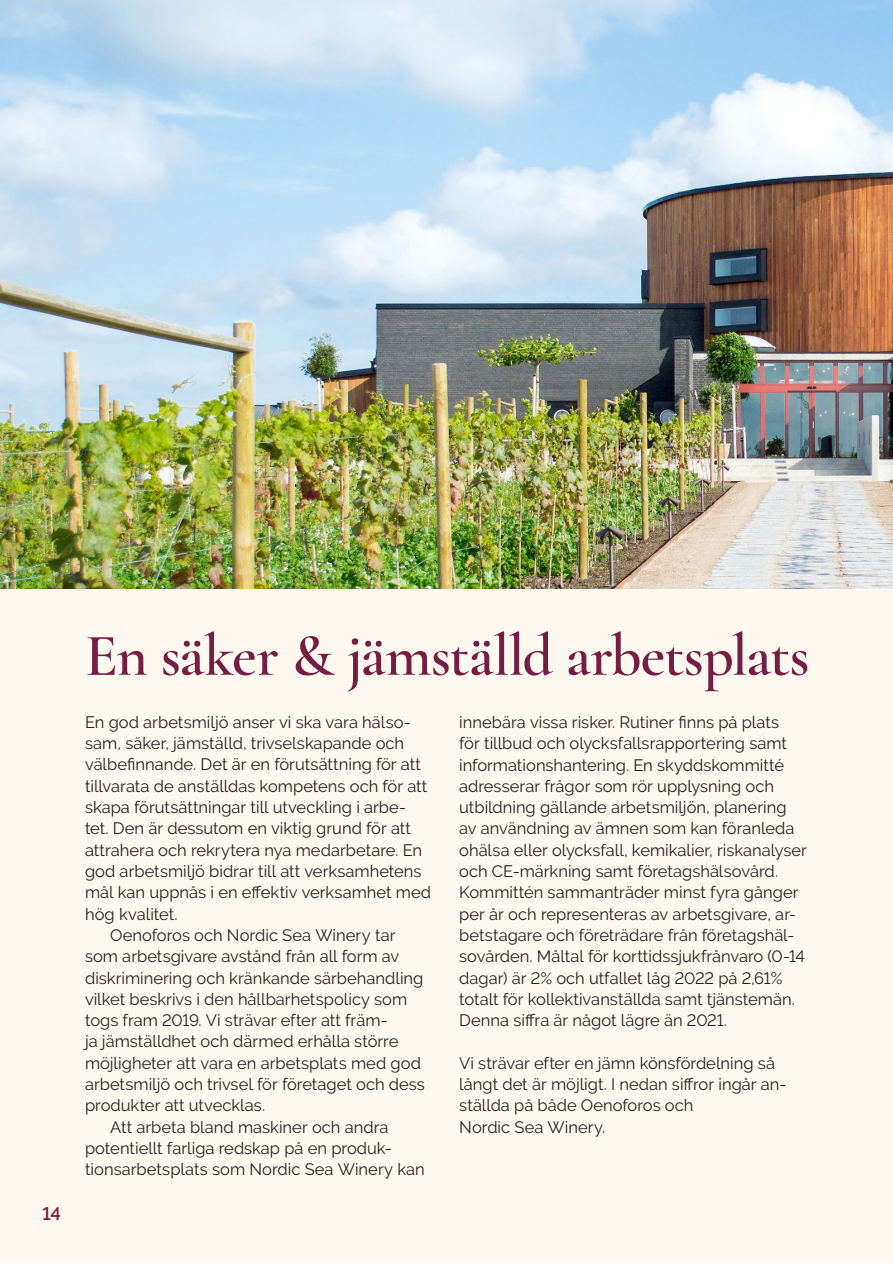
<style>
.page{position:relative;width:893px;height:1263px;background:#fff}
.page>*{position:absolute;margin:0;border:0;box-sizing:border-box;transform-origin:0 0}
.t1{font:600 60px "Cormorant Garamond";letter-spacing:-.02em;color:#751d44}
.t2{font:600 18px "Raleway";color:#751d44}
.t3{font:16.5px/21.3px "Raleway";color:#231f20}
</style>
<div class="page">
<div style="left:0;top:589px;width:893px;height:674px;background:#fef9f0"></div>
<img style="left:0;top:0;width:893px;height:589px">
<p class="t2" style="left:43px;top:1204px;width:20px">14</p>
<h1 class="t1" style="left:85px;top:619px;width:726px">En säker &amp; jämställd arbetsplats</h1>
<p class="t3" style="left:85px;top:711px;width:327px">En god arbetsmiljö anser vi ska vara hälso-</p>
<p class="t3" style="left:85px;top:733px;width:321px">sam, säker, jämställd, trivselskapande och</p>
<p class="t3" style="left:85px;top:754px;width:337px">välbefinnande. Det är en förutsättning för att</p>
<p class="t3" style="left:85px;top:775px;width:344px">tillvarata de anställdas kompetens och för att</p>
<p class="t3" style="left:85px;top:796px;width:323px">skapa förutsättningar till utveckling i arbe-</p>
<p class="t3" style="left:85px;top:818px;width:327px">tet. Den är dessutom en viktig grund för att</p>
<p class="t3" style="left:85px;top:839px;width:339px">attrahera och rekrytera nya medarbetare. En</p>
<p class="t3" style="left:85px;top:860px;width:338px">god arbetsmiljö bidrar till att verksamhetens</p>
<p class="t3" style="left:85px;top:882px;width:348px">mål kan uppnås i en effektiv verksamhet med</p>
<p class="t3" style="left:85px;top:903px;width:94px">hög kvalitet.</p>
<p class="t3" style="left:110px;top:924px;width:287px">Oenoforos och Nordic Sea Winery tar</p>
<p class="t3" style="left:85px;top:946px;width:316px">som arbetsgivare avstånd från all form av</p>
<p class="t3" style="left:85px;top:967px;width:340px">diskriminering och kränkande särbehandling</p>
<p class="t3" style="left:85px;top:988px;width:324px">vilket beskrivs i den hållbarhetspolicy som</p>
<p class="t3" style="left:85px;top:1010px;width:304px">togs fram 2019. Vi strävar efter att främ-</p>
<p class="t3" style="left:85px;top:1031px;width:315px">ja jämställdhet och därmed erhålla större</p>
<p class="t3" style="left:85px;top:1052px;width:337px">möjligheter att vara en arbetsplats med god</p>
<p class="t3" style="left:85px;top:1073px;width:341px">arbetsmiljö och trivsel för företaget och dess</p>
<p class="t3" style="left:85px;top:1095px;width:182px">produkter att utvecklas.</p>
<p class="t3" style="left:110px;top:1116px;width:280px">Att arbeta bland maskiner och andra</p>
<p class="t3" style="left:85px;top:1137px;width:308px">potentiellt farliga redskap på en produk-</p>
<p class="t3" style="left:85px;top:1159px;width:341px">tionsarbetsplats som Nordic Sea Winery kan</p>
<p class="t3" style="left:459px;top:711px;width:349px">innebära vissa risker. Rutiner finns på plats<br>för tillbud och olycksfallsrapportering samt informationshantering. En skyddskommitté adresserar frågor som rör upplysning och utbildning gällande arbetsmiljön, planering av användning av ämnen som kan föranleda ohälsa eller olycksfall, kemikalier, riskanalyser och CE-märkning samt företagshälsovård.<br>Kommittén sammanträder minst fyra gånger per år och representeras av arbetsgivare, ar&shy;betstagare och företrädare från företagshäl&shy;sovården. Måltal för korttidssjukfrånvaro (0-14 dagar) är 2% och utfallet låg 2022 på 2,61% totalt för kollektivanställda samt tjänstemän.<br>Denna siffra är något lägre än 2021.</p>
<p class="t3" style="left:459px;top:1052px;width:329px">Vi strävar efter en jämn könsfördelning så långt det är möjligt. I nedan siffror ingår an&shy;ställda på både Oenoforos och<br>Nordic Sea Winery.</p>
</div>
